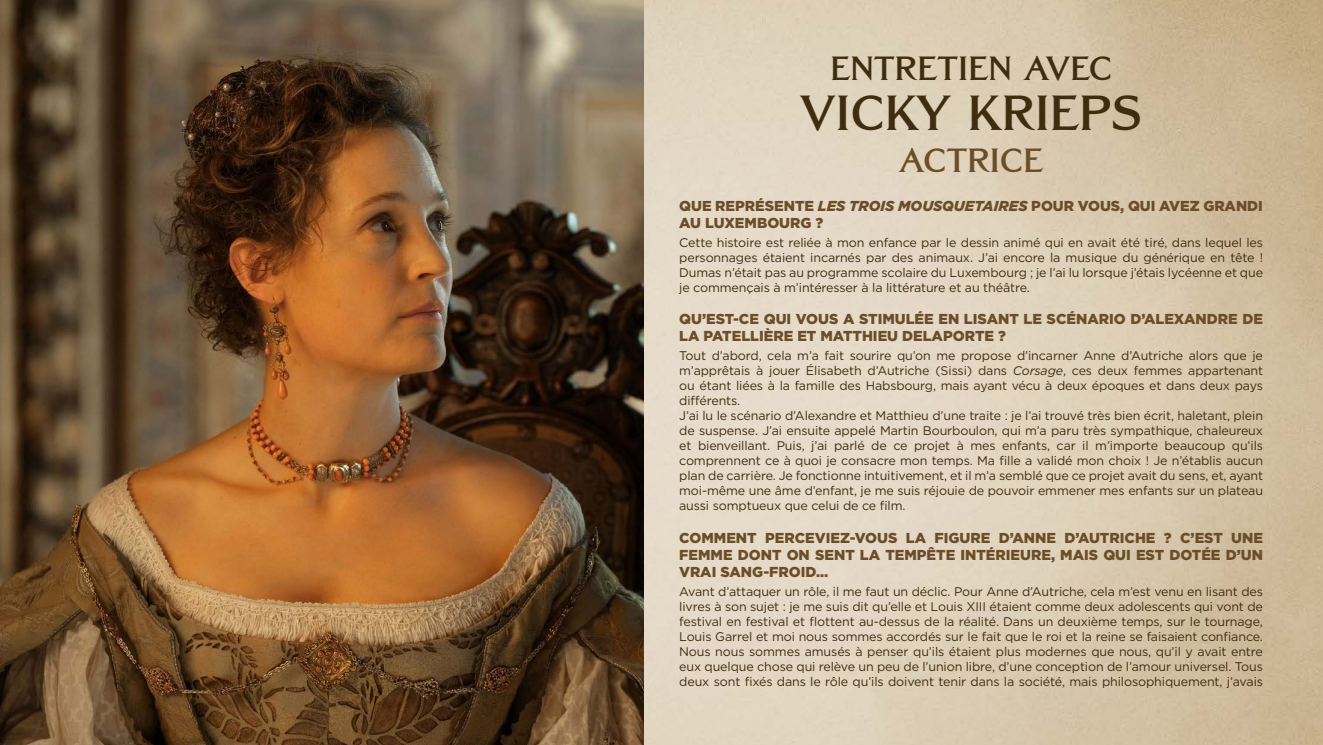
<style>
.page{position:relative;width:1323px;height:745px;background:#fff}
.page>*{position:absolute;margin:0;border:0;box-sizing:border-box;transform-origin:0 0}
.t1{font:700 49.12px "Grand Central";letter-spacing:-.01em;color:#3f2d10}
.t2{font:700 33.5px "Grand Central";letter-spacing:-.01em;color:#3f2d10}
.t3{font:700 33.5px "Grand Central";letter-spacing:-.01em;color:#6b4e29}
.t4{font:900 14.38px/17.2px "Gotham";color:#6b4e29}
.t5{font:12.5px/15px "Gotham";letter-spacing:-.01em;color:#3f2d10;text-align:justify}
.s1{font-style:italic}
</style>
<div class="page">
<img style="left:0;top:0;width:644px;height:744px">
<h2 class="t2" style="left:830px;top:48px;width:284px">ENTRETIEN AVEC</h2>
<h1 class="t1" style="left:800px;top:83px;width:344px">VICKY KRIEPS</h1>
<h2 class="t3" style="left:899px;top:140px;width:146px">ACTRICE</h2>
<p class="t4" style="left:679px;top:197px;width:585px">QUE REPRÉSENTE <span class="s1">LES TROIS MOUSQUETAIRES</span> POUR VOUS, QUI AVEZ GRANDI<br>AU LUXEMBOURG ?</p>
<p class="t5" style="left:679px;top:234px;width:585px">Cette histoire est reliée à mon enfance par le dessin animé qui en avait été tiré, dans lequel les personnages étaient incarnés par des animaux. J’ai encore la musique du générique en tête !<br>Dumas n’était pas au programme scolaire du Luxembourg ; je l’ai lu lorsque j’étais lycéenne et que je commençais à m’intéresser à la littérature et au théâtre.</p>
<p class="t4" style="left:679px;top:310px;width:585px">QU’EST-CE QUI VOUS A STIMULÉE EN LISANT LE SCÉNARIO D’ALEXANDRE DE<br>LA PATELLIÈRE ET MATTHIEU DELAPORTE ?</p>
<p class="t5" style="left:679px;top:347px;width:585px;text-align:left">Tout d’abord, cela m’a fait sourire qu’on me propose d’incarner Anne d’Autriche alors que je m’apprêtais à jouer Élisabeth d’Autriche (Sissi) dans <span class="s1">Corsage</span>, ces deux femmes appartenant ou étant liées à la famille des Habsbourg, mais ayant vécu à deux époques et dans deux pays différents.<br>J’ai lu le scénario d’Alexandre et Matthieu d’une traite : je l’ai trouvé très bien écrit, haletant, plein de suspense. J’ai ensuite appelé Martin Bourboulon, qui m’a paru très sympathique, chaleureux et bienveillant. Puis, j’ai parlé de ce projet à mes enfants, car il m’importe beaucoup qu’ils comprennent ce à quoi je consacre mon temps. Ma fille a validé mon choix ! Je n’établis aucun plan de carrière. Je fonctionne intuitivement, et il m’a semblé que ce projet avait du sens, et, ayant moi-même une âme d’enfant, je me suis réjouie de pouvoir emmener mes enfants sur un plateau aussi somptueux que celui de ce film.</p>
<p class="t4" style="left:679px;top:528px;width:585px;text-align:justify">COMMENT PERCEVIEZ-VOUS LA FIGURE D’ANNE D’AUTRICHE ? C’EST UNE FEMME DONT ON SENT LA TEMPÊTE INTÉRIEURE, MAIS QUI EST DOTÉE D’UN VRAI SANG-FROID…</p>
<p class="t5" style="left:679px;top:583px;width:585px">Avant d’attaquer un rôle, il me faut un déclic. Pour Anne d’Autriche, cela m’est venu en lisant des livres à son sujet : je me suis dit qu’elle et Louis XIII étaient comme deux adolescents qui vont de festival en festival et flottent au-dessus de la réalité. Dans un deuxième temps, sur le tournage, Louis Garrel et moi nous sommes accordés sur le fait que le roi et la reine se faisaient confiance.<br>Nous nous sommes amusés à penser qu’ils étaient plus modernes que nous, qu’il y avait entre eux quelque chose qui relève un peu de l’union libre, d’une conception de l’amour universel. Tous deux sont fixés dans le rôle qu’ils doivent tenir dans la société, mais philosophiquement, j’avais</p>
</div>
